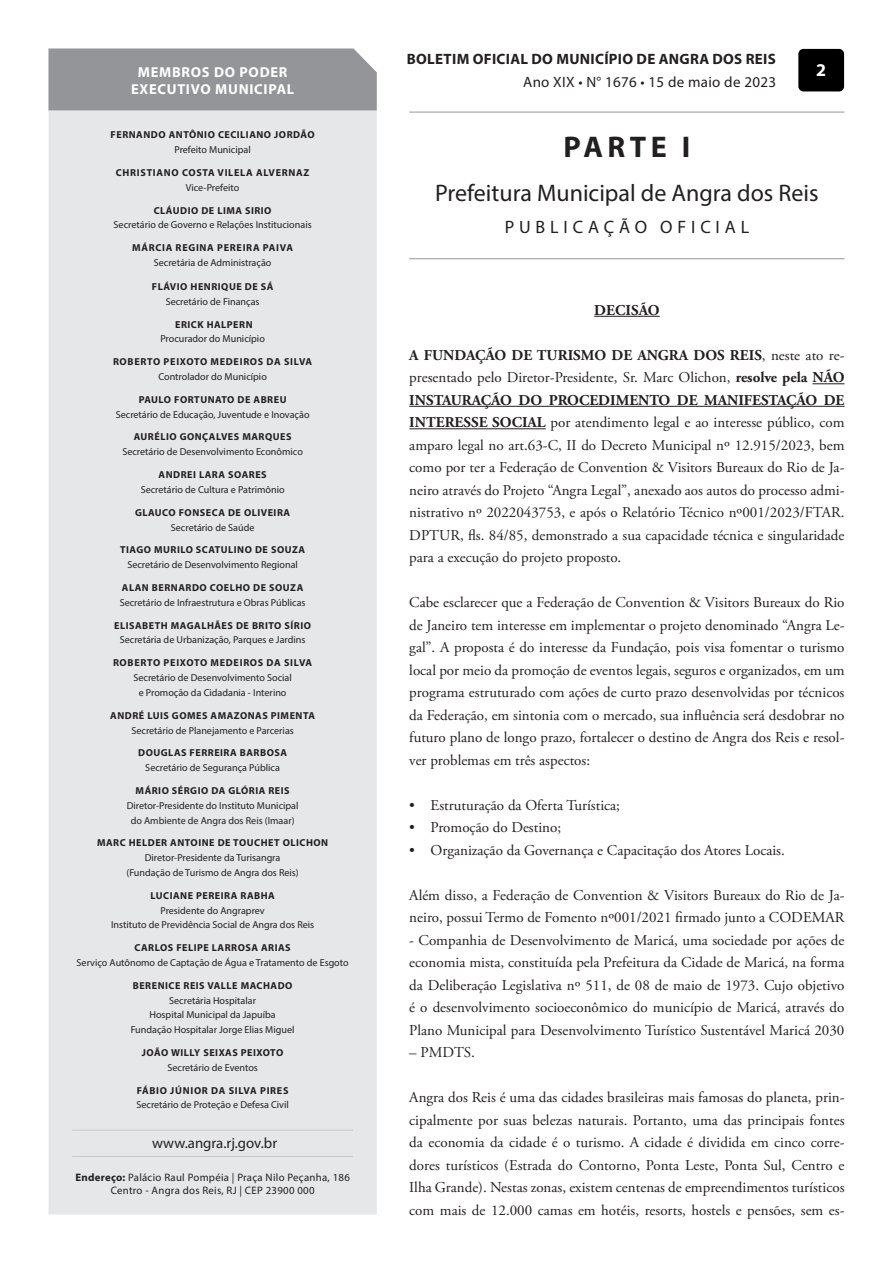
<style>
.page{position:relative;width:893px;height:1263px;background:#fff}
.page>*{position:absolute;margin:0;border:0;box-sizing:border-box;transform-origin:0 0}
.t1{font:700 30px "Myriad Pro";letter-spacing:.15em;color:#231f20}
.t2{font:24px "Myriad Pro";color:#231f20}
.t3{font:18px "Myriad Pro";letter-spacing:.27em;color:#231f20}
.t4{font:700 18px "Myriad Pro";color:#fff}
.t5{font:15px/22.5px "Adobe Garamond Pro";color:#231f20;text-align:justify}
.t6{font:700 15px "Myriad Pro";letter-spacing:.02em;color:#231f20}
.t7{font:15px "Myriad Pro";letter-spacing:.02em;color:#231f20}
.PORTARIA{font:700 15px "Adobe Garamond Pro";letter-spacing:.005em;color:#231f20}
.t8{font:14.85px "Myriad Pro";color:#231f20}
.t9{font:700 14.4px "Myriad Pro";letter-spacing:.05em;color:#fff}
.t10{font:10.8px/13px "Myriad Pro";letter-spacing:.025em;color:#231f20;text-align:center}
.t11{font:10.05px "Myriad Pro";color:#231f20}
.t12{font:700 10.05px "Myriad Pro";letter-spacing:.05em;color:#231f20}
.t13{font:700 10.05px "Myriad Pro";letter-spacing:.07em;color:#231f20}
.s1{font-weight:700}
</style>
<div class="page">
<div style="left:798px;top:49px;width:46px;height:42px;background:#000;border-radius:5px"></div>
<hr style="left:409px;top:112px;width:435px;height:1px;background:#939598">
<hr style="left:409px;top:258px;width:435px;height:1px;background:#939598">
<hr style="left:594px;top:316px;width:66px;height:1px;background:#231f20">
<hr style="left:812px;top:383px;width:32px;height:1px;background:#231f20">
<hr style="left:409px;top:406px;width:435px;height:1px;background:#231f20">
<hr style="left:409px;top:428px;width:137px;height:1px;background:#231f20">
<div style="left:48px;top:110px;width:329px;height:1104px;background:#e6e7e9"></div>
<div style="left:48px;top:48px;width:329px;height:62px;background:#939598"></div>
<hr style="left:72px;top:1130px;width:281px;height:1px;background:#c7c8ca">
<hr style="left:72px;top:1156px;width:281px;height:1px;background:#c7c8ca">
<p class="t9" style="left:138px;top:62px;width:151px">MEMBROS DO PODER</p>
<p class="t9" style="left:131px;top:80px;width:165px">EXECUTIVO MUNICIPAL</p>
<p class="t12" style="left:111px;top:128px;width:206px">FERNANDO ANTÔNIO CECILIANO JORDÃO</p>
<p class="t11" style="left:174px;top:143px;width:78px">Prefeito Municipal</p>
<p class="t13" style="left:116px;top:166px;width:195px">CHRISTIANO COSTA VILELA ALVERNAZ</p>
<p class="t11" style="left:186px;top:181px;width:55px">Vice-Prefeito</p>
<p class="t12" style="left:154px;top:204px;width:119px">CLÁUDIO DE LIMA SIRIO</p>
<p class="t11" style="left:114px;top:219px;width:200px">Secretário de Governo e Relações Institucionais</p>
<p class="t13" style="left:132px;top:241px;width:162px">MÁRCIA REGINA PEREIRA PAIVA</p>
<p class="t11" style="left:154px;top:256px;width:119px">Secretária de Administração</p>
<p class="t12" style="left:152px;top:280px;width:123px">FLÁVIO HENRIQUE DE SÁ</p>
<p class="t11" style="left:166px;top:295px;width:95px">Secretário de Finanças</p>
<p class="t12" style="left:175px;top:318px;width:79px">ERICK HALPERN</p>
<p class="t11" style="left:160px;top:333px;width:106px">Procurador do Município</p>
<p class="t13" style="left:113px;top:355px;width:201px">ROBERTO PEIXOTO MEDEIROS DA SILVA</p>
<p class="t11" style="left:158px;top:370px;width:110px">Controlador do Município</p>
<p class="t12" style="left:139px;top:393px;width:149px">PAULO FORTUNATO DE ABREU</p>
<p class="t11" style="left:116px;top:408px;width:195px">Secretário de Educação, Juventude e Inovação</p>
<p class="t12" style="left:134px;top:430px;width:159px">AURÉLIO GONÇALVES MARQUES</p>
<p class="t11" style="left:122px;top:446px;width:182px">Secretário de Desenvolvimento Econômico</p>
<p class="t12" style="left:159px;top:468px;width:110px">ANDREI LARA SOARES</p>
<p class="t11" style="left:141px;top:483px;width:145px">Secretário de Cultura e Patrimônio</p>
<p class="t12" style="left:135px;top:506px;width:157px">GLAUCO FONSECA DE OLIVEIRA</p>
<p class="t11" style="left:171px;top:521px;width:85px">Secretário de Saúde</p>
<p class="t12" style="left:120px;top:543px;width:187px">TIAGO MURILO SCATULINO DE SOUZA</p>
<p class="t11" style="left:127px;top:559px;width:172px">Secretário de Desenvolvimento Regional</p>
<p class="t12" style="left:122px;top:581px;width:183px">ALAN BERNARDO COELHO DE SOUZA</p>
<p class="t11" style="left:120px;top:596px;width:187px">Secretário de Infraestrutura e Obras Públicas</p>
<p class="t12" style="left:114px;top:619px;width:198px">ELISABETH MAGALHÃES DE BRITO SÍRIO</p>
<p class="t11" style="left:120px;top:634px;width:187px">Secretária de Urbanização, Parques e Jardins</p>
<p class="t13" style="left:113px;top:656px;width:201px">ROBERTO PEIXOTO MEDEIROS DA SILVA</p>
<p class="t11" style="left:133px;top:671px;width:160px">Secretário de Desenvolvimento Social</p>
<p class="t11" style="left:139px;top:686px;width:149px">e Promoção da Cidadania - Interino</p>
<p class="t12" style="left:110px;top:709px;width:206px">ANDRÉ LUIS GOMES AMAZONAS PIMENTA</p>
<p class="t11" style="left:131px;top:724px;width:164px">Secretário de Planejamento e Parcerias</p>
<p class="t12" style="left:138px;top:746px;width:150px">DOUGLAS FERREIRA BARBOSA</p>
<p class="t11" style="left:145px;top:762px;width:136px">Secretário de Segurança Pública</p>
<p class="t12" style="left:136px;top:784px;width:155px">MÁRIO SÉRGIO DA GLÓRIA REIS</p>
<p class="t11" style="left:127px;top:799px;width:173px">Diretor-Presidente do Instituto Municipal</p>
<p class="t11" style="left:131px;top:814px;width:165px">do Ambiente de Angra dos Reis (Imaar)</p>
<p class="t12" style="left:97px;top:836px;width:233px">MARC HELDER ANTOINE DE TOUCHET OLICHON</p>
<p class="t11" style="left:145px;top:852px;width:137px">Diretor-Presidente da Turisangra</p>
<p class="t11" style="left:126px;top:866px;width:174px">(Fundação de Turismo de Angra dos Reis)</p>
<p class="t12" style="left:150px;top:889px;width:126px">LUCIANE PEREIRA RABHA</p>
<p class="t11" style="left:160px;top:904px;width:106px">Presidente do Angraprev</p>
<p class="t11" style="left:111px;top:919px;width:205px">Instituto de Previdência Social de Angra dos Reis</p>
<p class="t12" style="left:135px;top:941px;width:158px">CARLOS FELIPE LARROSA ARIAS</p>
<p class="t11" style="left:77px;top:956px;width:274px">Serviço Autônomo de Captação de Água e Tratamento de Esgoto</p>
<p class="t12" style="left:133px;top:979px;width:161px">BERENICE REIS VALLE MACHADO</p>
<p class="t11" style="left:169px;top:994px;width:88px">Secretária Hospitalar</p>
<p class="t11" style="left:149px;top:1009px;width:128px">Hospital Municipal da Japuíba</p>
<p class="t11" style="left:131px;top:1023px;width:165px">Fundação Hospitalar Jorge Elias Miguel</p>
<p class="t12" style="left:142px;top:1046px;width:143px">JOÃO WILLY SEIXAS PEIXOTO</p>
<p class="t11" style="left:167px;top:1061px;width:92px">Secretário de Eventos</p>
<p class="t13" style="left:137px;top:1084px;width:153px">FÁBIO JÚNIOR DA SILVA PIRES</p>
<p class="t11" style="left:136px;top:1099px;width:154px">Secretário de Proteção e Defesa Civil</p>
<p class="t8" style="left:152px;top:1129px;width:127px">www.angra.rj.gov.br</p>
<p class="t8" style="left:152px;top:1134px;width:127px">www.angra.rj.gov.br</p>
<p class="t10" style="left:75px;top:1170px;width:276px"><span class="s1">Endereço:</span> Palácio Raul Pompéia | Praça Nilo Peçanha, 186<br>Centro - Angra dos Reis, RJ | CEP 23900 000</p>
<p class="t6" style="left:407px;top:50px;width:370px">BOLETIM OFICIAL DO MUNICÍPIO DE ANGRA DOS REIS</p>
<p class="t7" style="left:523px;top:73px;width:254px">Ano XIX • N° 1676 • 15 de maio de 2023</p>
<p class="t4" style="left:816px;top:58px;width:11px">2</p>
<p class="t1" style="left:563px;top:128px;width:129px">PARTE I</p>
<p class="t2" style="left:435px;top:178px;width:385px">Prefeitura Municipal de Angra dos Reis</p>
<p class="t3" style="left:505px;top:216px;width:246px">PUBLICAÇÃO OFICIAL</p>
<p class="PORTARIA" style="left:594px;top:301px;width:67px">DECISÃO</p>
<p class="t5" style="left:409px;top:344px;width:437px"><span class="s1">A FUNDAÇÃO DE TURISMO DE ANGRA DOS REIS</span>, neste ato re&shy;presentado pelo Diretor-Presidente, Sr. Marc Olichon, <span class="s1">resolve pela NÃO INSTAURAÇÃO DO PROCEDIMENTO DE MANIFESTAÇÃO DE INTERESSE SOCIAL</span> por atendimento legal e ao interesse público, com amparo legal no art.63-C, II do Decreto Municipal nº 12.915/2023, bem como por ter a Federação de Convention &amp; Visitors Bureaux do Rio de Ja&shy;neiro através do Projeto “Angra Legal”, anexado aos autos do processo admi&shy;nistrativo nº 2022043753, e após o Relatório Técnico nº001/2023/FTAR.<br>DPTUR, fls. 84/85, demonstrado a sua capacidade técnica e singularidade para a execução do projeto proposto.</p>
<p class="t5" style="left:409px;top:592px;width:437px">Cabe esclarecer que a Federação de Convention &amp; Visitors Bureaux do Rio de Janeiro tem interesse em implementar o projeto denominado “Angra Le&shy;gal”. A proposta é do interesse da Fundação, pois visa fomentar o turismo local por meio da promoção de eventos legais, seguros e organizados, em um programa estruturado com ações de curto prazo desenvolvidas por técnicos da Federação, em sintonia com o mercado, sua influência será desdobrar no futuro plano de longo prazo, fortalecer o destino de Angra dos Reis e resol&shy;ver problemas em três aspectos:</p>
<p class="t5" style="left:409px;top:794px;width:212px">• Estruturação da Oferta Turística;</p>
<p class="t5" style="left:409px;top:817px;width:153px">• Promoção do Destino;</p>
<p class="t5" style="left:409px;top:839px;width:377px">• Organização da Governança e Capacitação dos Atores Locais.</p>
<p class="t5" style="left:409px;top:884px;width:437px">Além disso, a Federação de Convention &amp; Visitors Bureaux do Rio de Ja&shy;neiro, possui Termo de Fomento nº001/2021 firmado junto a CODEMAR</p>
<p class="t5" style="left:409px;top:929px;width:437px">- Companhia de Desenvolvimento de Maricá, uma sociedade por ações de economia mista, constituída pela Prefeitura da Cidade de Maricá, na forma da Deliberação Legislativa nº 511, de 08 de maio de 1973. Cujo objetivo é o desenvolvimento socioeconômico do município de Maricá, através do Plano Municipal para Desenvolvimento Turístico Sustentável Maricá 2030</p>
<p class="t5" style="left:409px;top:1042px;width:67px">– PMDTS.</p>
<p class="t5" style="left:409px;top:1087px;width:437px">Angra dos Reis é uma das cidades brasileiras mais famosas do planeta, prin&shy;cipalmente por suas belezas naturais. Portanto, uma das principais fontes da economia da cidade é o turismo. A cidade é dividida em cinco corre&shy;dores turísticos (Estrada do Contorno, Ponta Leste, Ponta Sul, Centro e Ilha Grande). Nestas zonas, existem centenas de empreendimentos turísticos com mais de 12.000 camas em hotéis, resorts, hostels e pensões, sem es-</p>
</div>
